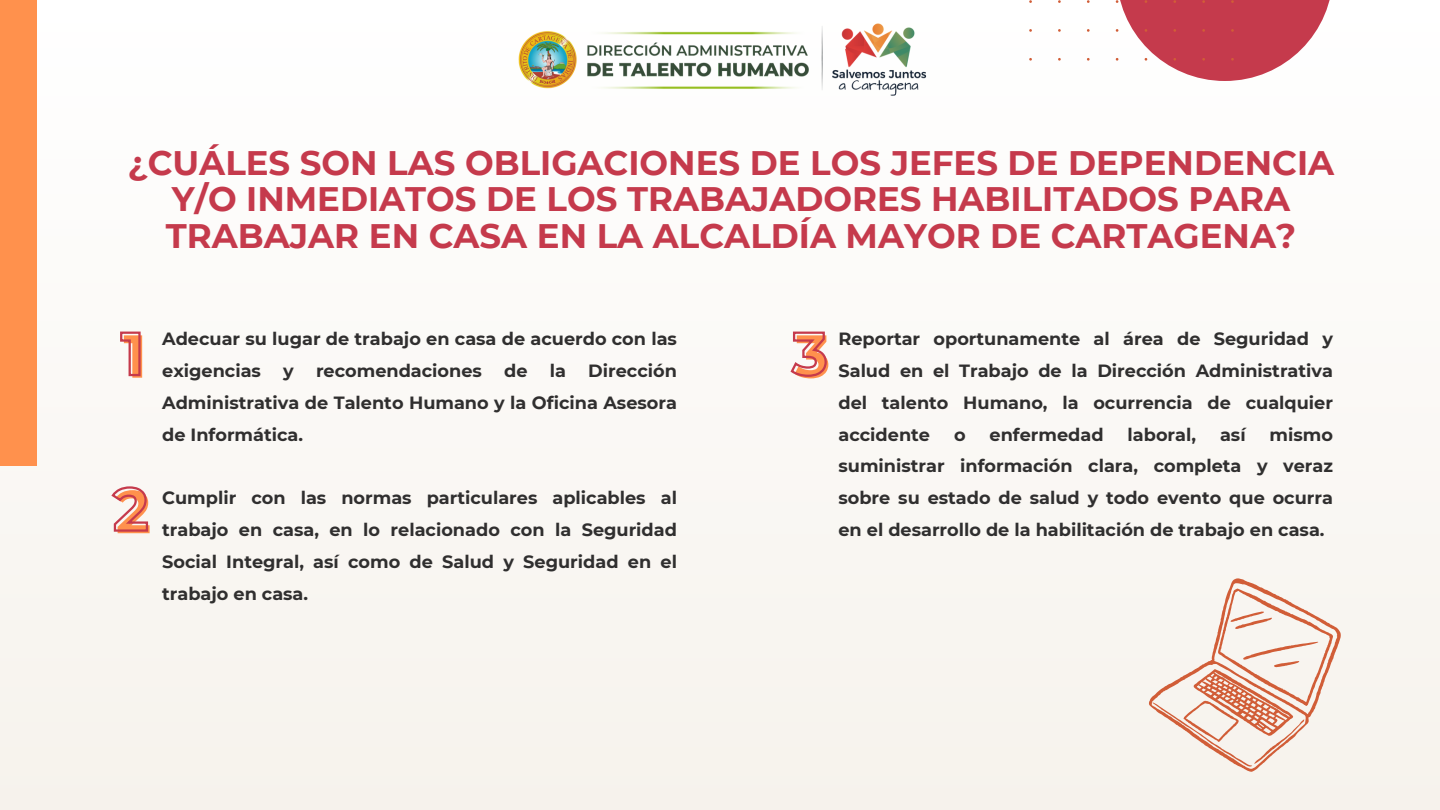
<style>
.page{position:relative;width:1440px;height:810px;background:#faf8f5}
.page>*{position:absolute;margin:0;border:0;box-sizing:border-box;transform-origin:0 0}
.t1{font:700 60.5px "Montserrat";color:#ff914d}
.t2{font:700 34px/36.8px "Montserrat";color:#c53a4c;text-align:center}
.t3{font:700 17.7px/31.8px "Montserrat";color:#302f2f;text-align:justify}
</style>
<div class="page">
<svg style="left:1118px;top:0;width:212px;height:81px;fill:#c53a4c"></svg>
<div style="left:0;top:0;width:37px;height:466px;background:#ff914d"></div>
<img style="left:518px;top:23px;width:408px;height:73px">
<svg style="left:1149px;top:578px;width:192px;height:194px"></svg>
<svg style="left:790px;top:331px;width:37px;height:46px"></svg>
<svg style="left:120px;top:331px;width:21px;height:46px"></svg>
<svg style="left:111px;top:486px;width:38px;height:46px"></svg>
<p class="t2" style="left:128px;top:144px;width:1208px">¿CUÁLES SON LAS OBLIGACIONES DE LOS JEFES DE DEPENDENCIA<br>Y/O INMEDIATOS DE LOS TRABAJADORES HABILITADOS PARA<br>TRABAJAR EN CASA EN LA ALCALDÍA MAYOR DE CARTAGENA?</p>
<p class="t3" style="left:162px;top:323px;width:516px">Adecuar su lugar de trabajo en casa de acuerdo con las exigencias</p>
<p class="t1" style="left:123px;top:319px;width:25px">1</p>
<p class="t1" style="left:795px;top:319px;width:37px">3</p>
<p class="t3" style="left:162px;top:355px;width:516px;text-indent:426px">Dirección Administrativa de Talento Humano y la Oficina Asesora de Informática.</p>
<p class="t3" style="left:283px;top:355px;width:12px">y</p>
<p class="t3" style="left:316px;top:355px;width:167px">recomendaciones</p>
<p class="t3" style="left:504px;top:355px;width:25px">de</p>
<p class="t3" style="left:550px;top:355px;width:18px">la</p>
<p class="t1" style="left:116px;top:475px;width:37px">2</p>
<p class="t3" style="left:162px;top:482px;width:516px">Cumplir con las normas particulares aplicables al trabajo en casa, en lo relacionado con la Seguridad Social Integral, así como de Salud y Seguridad en el trabajo en casa.</p>
<p class="t3" style="left:838px;top:323px;width:496px">Reportar oportunamente al área de Seguridad y Salud en el Trabajo de la Dirección Administrativa del talento Humano, la ocurrencia de cualquier accidente</p>
<p class="t3" style="left:838px;top:418px;width:496px;text-indent:431px">mismo suministrar información clara, completa y veraz sobre su estado de salud y todo evento que ocurra en el desarrollo de la habilitación de trabajo en casa.</p>
<p class="t3" style="left:954px;top:418px;width:13px">o</p>
<p class="t3" style="left:990px;top:418px;width:116px">enfermedad</p>
<p class="t3" style="left:1128px;top:418px;width:70px">laboral,</p>
<p class="t3" style="left:1220px;top:418px;width:27px">así</p>
</div>
